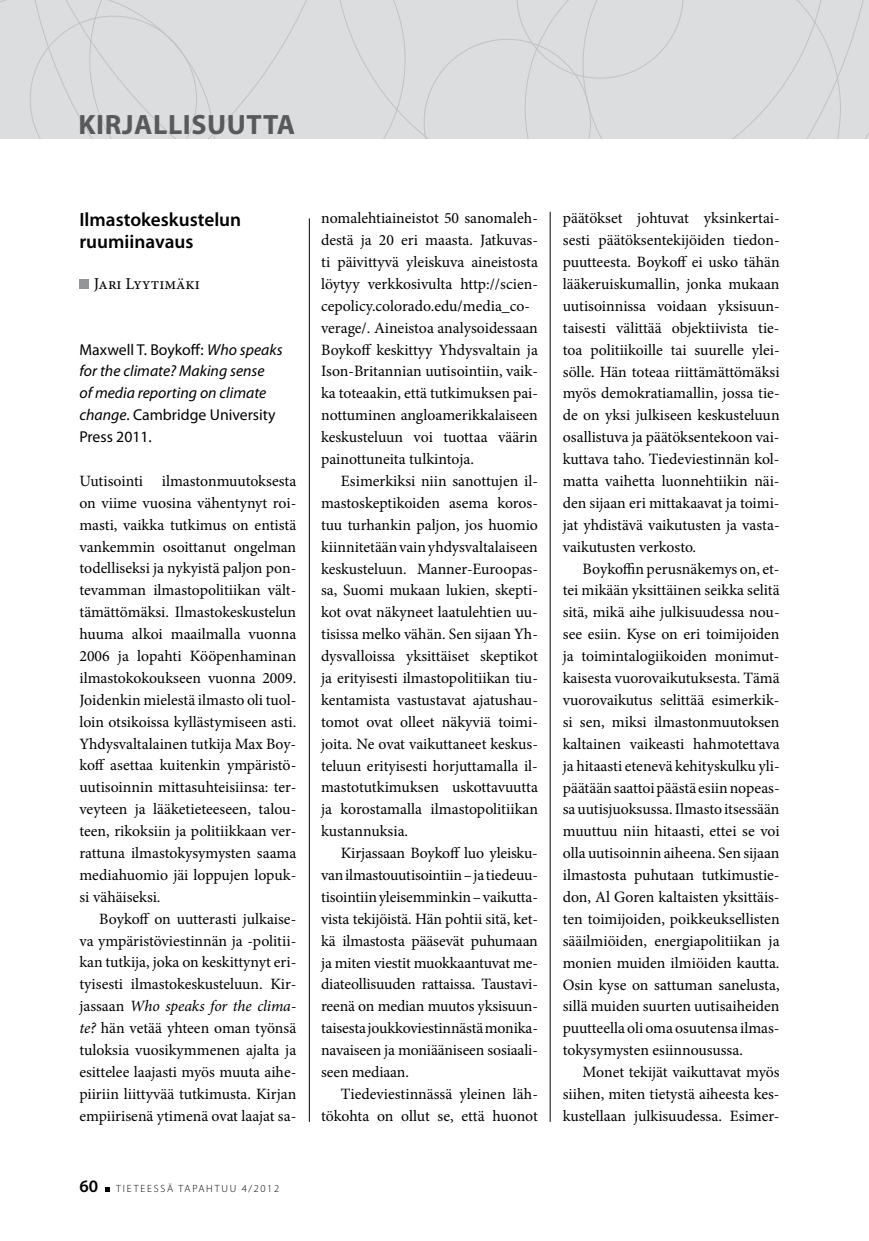
<style>
.page{position:relative;width:869px;height:1241px;background:#fff}
.page>*{position:absolute;margin:0;border:0;box-sizing:border-box;transform-origin:0 0}
.t1{font:700 28px "Myriad Pro";letter-spacing:.02em;color:#58595b}
.t2{font:600 19.25px/21.9px "Myriad Pro";color:#000}
.t3{font:600 17.5px "Myriad Pro";color:#000}
.t4{font:16.62px "Minion Pro";color:#000}
.t5{font:15.75px/21.9px "Minion Pro";letter-spacing:-.005em;color:#000;text-align:justify}
.t6{font:italic 15.75px/21.9px "Myriad Pro";color:#000}
.t7{font:300 10.5px "Myriad Pro";letter-spacing:.17em;color:#000}
.s1{font-style:normal}
.s2{font-style:italic}
</style>
<div class="page">
<svg style="left:105px;top:1187px;width:5px;height:4px"></svg>
<hr style="left:549px;top:212px;width:1px;height:909px;background:#000">
<hr style="left:309px;top:218px;width:1px;height:903px;background:#000">
<div style="left:405px;top:0;width:18px;height:139px;background:#dcddde"></div>
<div style="left:423px;top:0;width:445px;height:139px;background:#dcddde"></div>
<div style="left:0;top:0;width:89px;height:139px;background:#dcddde"></div>
<div style="left:89px;top:0;width:316px;height:139px;background:#dcddde"></div>
<div style="left:79px;top:279px;width:10px;height:10px;background:#939598"></div>
<h1 class="t1" style="left:78px;top:106px;width:218px">KIRJALLISUUTTA</h1>
<p class="t2" style="left:79px;top:208px;width:163px">Ilmastokeskustelun ruumiinavaus</p>
<p class="t4" style="left:94px;top:272px;width:108px">Jari Lyytimäki</p>
<p class="t6" style="left:79px;top:338px;width:204px"><span class="s1">Maxwell T. Boykoff:</span> Who speaks for the climate? Making sense<br>of media reporting on climate change<span class="s1">. Cambridge University<br>Press 2011.</span></p>
<p class="t5" style="left:79px;top:470px;width:218px">Uutisointi ilmastonmuutoksesta on viime vuosina vähentynyt roi&shy;masti, vaikka tutkimus on entistä vankemmin osoittanut ongelman todelliseksi ja nykyistä paljon pon&shy;tevamman ilmastopolitiikan vält&shy;tämättömäksi. Ilmastokeskustelun huuma alkoi maailmalla vuonna 2006 ja lopahti Kööpenhaminan ilmastokokoukseen vuonna 2009.<br>Joidenkin mielestä ilmasto oli tuol&shy;loin otsikoissa kyllästymiseen asti.<br>Yhdysvaltalainen tutkija Max Boy&shy;koff asettaa kuitenkin ympäristö&shy;uutisoinnin mittasuhteisiinsa: ter&shy;veyteen ja lääketieteeseen, talou&shy;teen, rikoksiin ja politiikkaan ver&shy;rattuna ilmastokysymysten saama mediahuomio jäi loppujen lopuk&shy;si vähäiseksi.</p>
<p class="t5" style="left:79px;top:907px;width:218px;text-indent:20px">Boykoff on uutterasti julkaise&shy;va ympäristöviestinnän ja -politii&shy;kan tutkija, joka on keskittynyt eri&shy;tyisesti ilmastokeskusteluun. Kir&shy;jassaan <span class="s2">Who speaks for the clima&shy;te?</span> hän vetää yhteen oman työnsä tuloksia vuosikymmenen ajalta ja esittelee laajasti myös muuta aihe&shy;piiriin liittyvää tutkimusta. Kirjan empiirisenä ytimenä ovat laajat sa-</p>
<p class="t3" style="left:79px;top:1174px;width:20px">60</p>
<p class="t7" style="left:116px;top:1181px;width:164px">TIETEESSÄ TAPAHTUU 4/2012</p>
<p class="t5" style="left:321px;top:207px;width:218px;text-align:left">nomalehtiaineistot 50 sanomaleh&shy;destä ja 20 eri maasta. Jatkuvas&shy;ti päivittyvä yleiskuva aineistosta löytyy verkkosivulta http://scien&shy;cepolicy.colorado.edu/media_co&shy;verage/. Aineistoa analysoidessaan Boykoff keskittyy Yhdysvaltain ja Ison-Britannian uutisointiin, vaik&shy;ka toteaakin, että tutkimuksen pai&shy;nottuminen angloamerikkalaiseen keskusteluun voi tuottaa väärin painottuneita tulkintoja.</p>
<p class="t5" style="left:321px;top:470px;width:218px;text-indent:20px">Esimerkiksi niin sanottujen il&shy;mastoskeptikoiden asema koros&shy;tuu turhankin paljon, jos huomio kiinnitetään vain yhdysvaltalaiseen keskusteluun. Manner-Euroopas&shy;sa, Suomi mukaan lukien, skepti&shy;kot ovat näkyneet laatulehtien uu&shy;tisissa melko vähän. Sen sijaan Yh&shy;dysvalloissa yksittäiset skeptikot ja erityisesti ilmastopolitiikan tiu&shy;kentamista vastustavat ajatushau&shy;tomot ovat olleet näkyviä toimi&shy;joita. Ne ovat vaikuttaneet keskus&shy;teluun erityisesti horjuttamalla il&shy;mastotutkimuksen uskottavuutta ja korostamalla ilmastopolitiikan kustannuksia.</p>
<p class="t5" style="left:321px;top:842px;width:218px;text-indent:20px">Kirjassaan Boykoff luo yleisku&shy;van ilmastouutisointiin – ja tiedeuu&shy;tisointiin yleisemminkin – vaikutta&shy;vista tekijöistä. Hän pohtii sitä, ket&shy;kä ilmastosta pääsevät puhumaan ja miten viestit muokkaantuvat me&shy;diateollisuuden rattaissa. Taustavi&shy;reenä on median muutos yksisuun&shy;taisesta joukkoviestinnästä monika&shy;navaiseen ja moniääniseen sosiaali&shy;seen mediaan.</p>
<p class="t5" style="left:321px;top:1082px;width:218px;text-align:right">Tiedeviestinnässä yleinen läh&shy;tökohta on ollut se, että huonot</p>
<p class="t5" style="left:562px;top:207px;width:218px">päätökset johtuvat yksinkertai&shy;sesti päätöksentekijöiden tiedon&shy;puutteesta. Boykoff ei usko tähän lääkeruiskumallin, jonka mukaan uutisoinnissa voidaan yksisuun&shy;taisesti välittää objektiivista tie&shy;toa politiikoille tai suurelle ylei&shy;sölle. Hän toteaa riittämättömäksi myös demokratiamallin, jossa tie&shy;de on yksi julkiseen keskusteluun osallistuva ja päätöksentekoon vai&shy;kuttava taho. Tiedeviestinnän kol&shy;matta vaihetta luonnehtiikin näi&shy;den sijaan eri mittakaavat ja toimi&shy;jat yhdistävä vaikutusten ja vasta&shy;vaikutusten verkosto.</p>
<p class="t5" style="left:562px;top:557px;width:218px;text-indent:20px">Boykoffin perusnäkemys on, et&shy;tei mikään yksittäinen seikka selitä sitä, mikä aihe julkisuudessa nou&shy;see esiin. Kyse on eri toimijoiden ja toimintalogiikoiden monimut&shy;kaisesta vuorovaikutuksesta. Tämä vuorovaikutus selittää esimerkik&shy;si sen, miksi ilmastonmuutoksen kaltainen vaikeasti hahmotettava ja hitaasti etenevä kehityskulku yli&shy;päätään saattoi päästä esiin nopeas&shy;sa uutisjuoksussa. Ilmasto itsessään muuttuu niin hitaasti, ettei se voi olla uutisoinnin aiheena. Sen sijaan ilmastosta puhutaan tutkimustie&shy;don, Al Goren kaltaisten yksittäis&shy;ten toimijoiden, poikkeuksellisten sääilmiöiden, energiapolitiikan ja monien muiden ilmiöiden kautta.<br>Osin kyse on sattuman sanelusta, sillä muiden suurten uutisaiheiden puutteella oli oma osuutensa ilmas&shy;tokysymysten esiinnousussa.</p>
<p class="t5" style="left:562px;top:1060px;width:218px;text-indent:20px">Monet tekijät vaikuttavat myös siihen, miten tietystä aiheesta kes&shy;kustellaan julkisuudessa. Esimer-</p>
</div>
